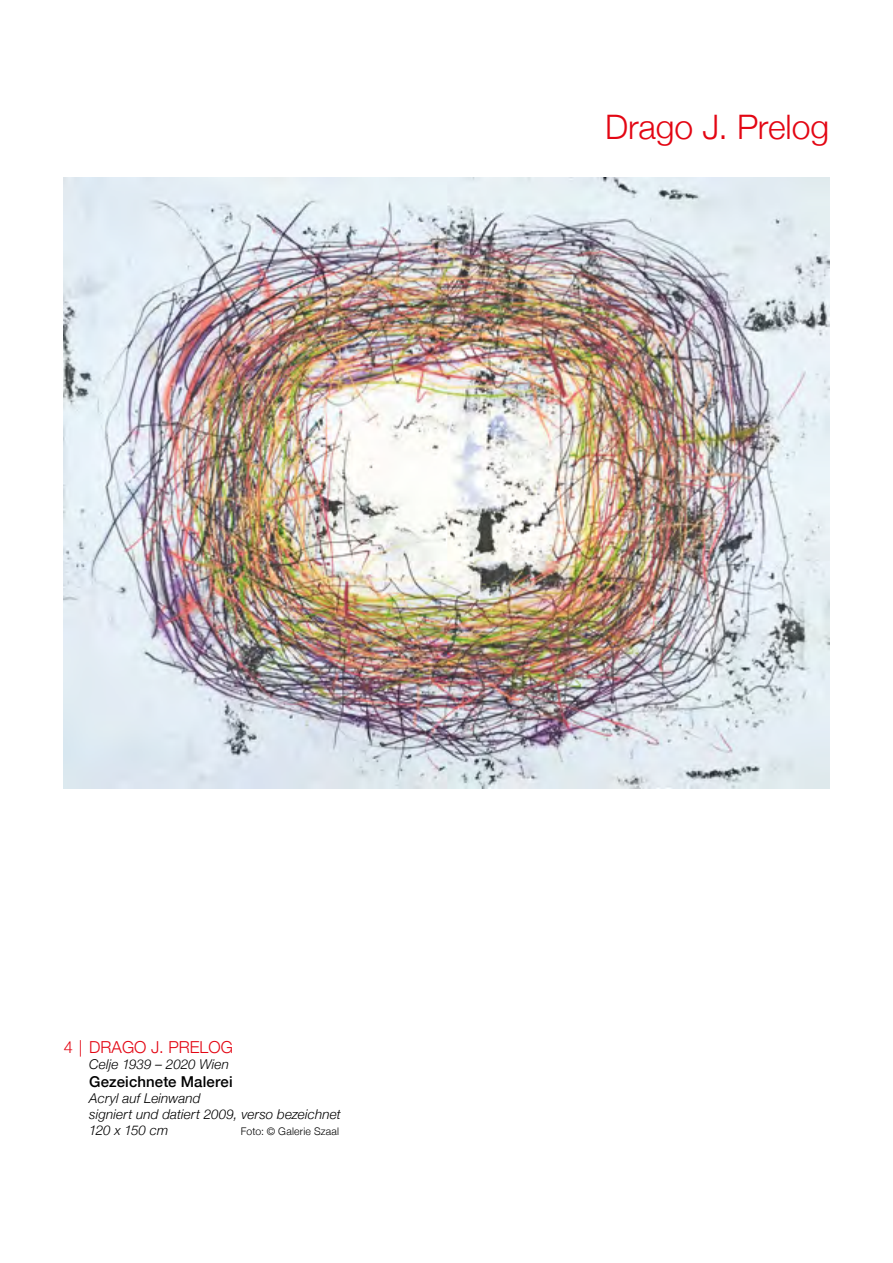
<style>
.page{position:relative;width:893px;height:1263px;background:#fff}
.page>*{position:absolute;margin:0;border:0;box-sizing:border-box;transform-origin:0 0}
.Künstlernamen{font:300 33.75px "Helvetica Neue";letter-spacing:-.005em;color:#e30613}
.Bildtunterschrift_11_pt{font:300 16.5px "Helvetica Neue";color:#e30613}
.Bildtunterschrift_11_pt-2{font:500 15px "Helvetica Neue";letter-spacing:.01em;color:#000}
.Bildtunterschrift_11_pt-3{font:italic 300 13.5px "Helvetica Neue";letter-spacing:.01em;color:#000}
.Bildtunterschrift_11_pt-4{font:300 10.5px "Helvetica Neue";letter-spacing:.02em;color:#000}
</style>
<div class="page">
<img style="left:64px;top:178px;width:765px;height:610px">
<p class="Künstlernamen" style="left:605px;top:100px;width:226px">Drago J. Prelog</p>
<p class="Bildtunterschrift_11_pt" style="left:64px;top:1033px;width:171px">4 | DRAGO J. PRELOG</p>
<p class="Bildtunterschrift_11_pt-3" style="left:89px;top:1053px;width:141px">Celje 1939 – 2020 Wien</p>
<p class="Bildtunterschrift_11_pt-2" style="left:89px;top:1069px;width:145px">Gezeichnete Malerei</p>
<p class="Bildtunterschrift_11_pt-3" style="left:89px;top:1087px;width:113px">Acryl auf Leinwand</p>
<p class="Bildtunterschrift_11_pt-3" style="left:89px;top:1104px;width:253px">signiert und datiert 2009, verso bezeichnet</p>
<p class="Bildtunterschrift_11_pt-3" style="left:89px;top:1120px;width:80px">120 x 150 cm</p>
<p class="Bildtunterschrift_11_pt-4" style="left:241px;top:1123px;width:100px">Foto: © Galerie Szaal</p>
</div>
